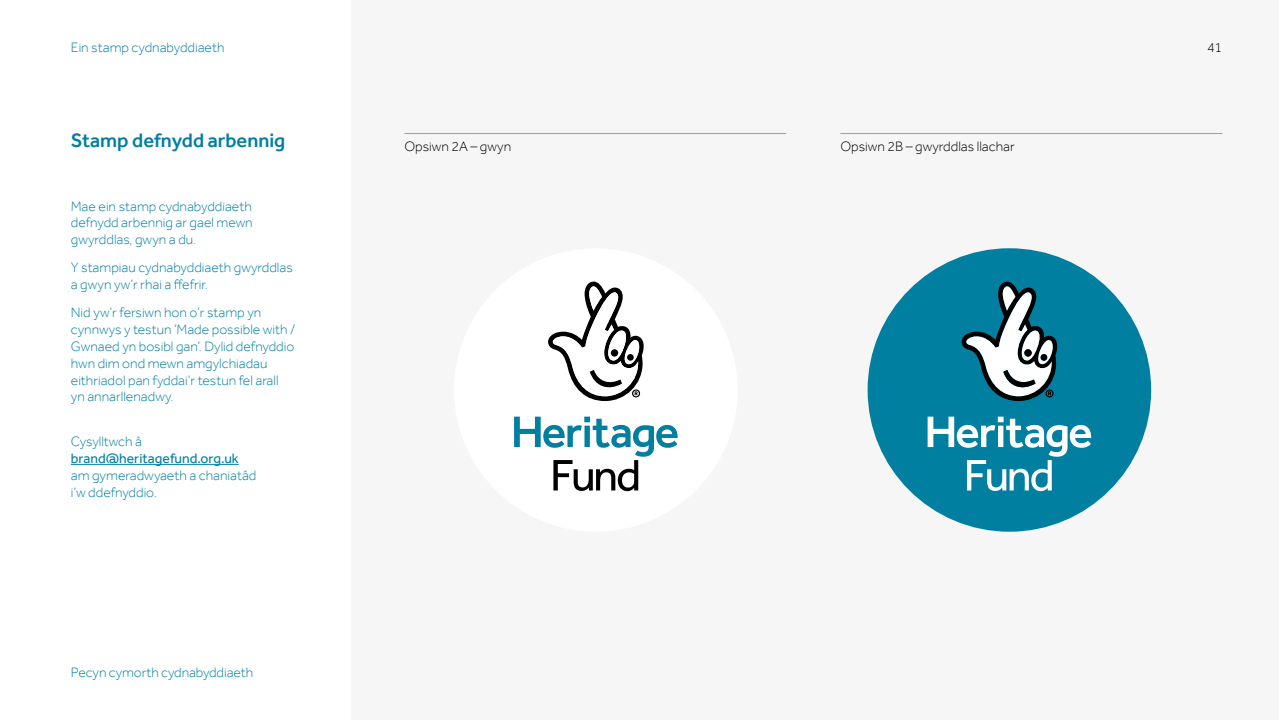
<style>
.page{position:relative;width:1279px;height:720px;background:#fff}
.page>*{position:absolute;margin:0;border:0;box-sizing:border-box;transform-origin:0 0}
.t1{font:500 20px "Effra";color:#007fa1}
.t2{font:300 14px/16.8px "Effra";color:#007fa1}
.t3{font:300 14px "Effra";color:#000}
.t4{font:14px "Effra";color:#007fa1}
</style>
<div class="page">
<div style="left:0;top:0;width:1278px;height:720px;background:#f6f6f6"></div>
<div style="left:0;top:0;width:350px;height:720px;background:#fff"></div>
<hr style="left:404px;top:133px;width:382px;height:1px;background:#989fa5">
<hr style="left:840px;top:133px;width:382px;height:1px;background:#989fa5">
<hr style="left:71px;top:464px;width:168px;height:1px;background:#007fa1">
<div style="left:454px;top:248px;width:283px;height:284px;background:#fff;border-radius:50%"></div>
<svg style="left:548px;top:282px;width:96px;height:119px"></svg>
<svg style="left:514px;top:417px;width:163px;height:74px"></svg>
<div style="left:867px;top:248px;width:284px;height:284px;background:#007fa1;border-radius:50%"></div>
<svg style="left:961px;top:282px;width:97px;height:119px"></svg>
<svg style="left:927px;top:417px;width:164px;height:74px"></svg>
<p class="t2" style="left:71px;top:39px;width:155px">Ein stamp cydnabyddiaeth</p>
<h1 class="t1" style="left:71px;top:128px;width:216px">Stamp defnydd arbennig</h1>
<p class="t2" style="left:71px;top:197px;width:183px;text-align:justify">Mae ein stamp cydnabyddiaeth defnydd arbennig ar gael mewn gwyrddlas, gwyn a du.</p>
<p class="t2" style="left:71px;top:259px;width:223px">Y stampiau cydnabyddiaeth gwyrddlas a gwyn yw’r rhai a ffefrir.</p>
<p class="t2" style="left:71px;top:304px;width:226px">Nid yw’r fersiwn hon o’r stamp yn cynnwys y testun ’Made possible with / Gwnaed yn bosibl gan’. Dylid defnyddio hwn dim ond mewn amgylchiadau eithriadol pan fyddai’r testun fel arall yn annarllenadwy.</p>
<p class="t2" style="left:71px;top:433px;width:73px">Cysylltwch â</p>
<p class="t4" style="left:71px;top:450px;width:169px">brand@heritagefund.org.uk</p>
<p class="t2" style="left:71px;top:467px;width:187px">am gymeradwyaeth a chaniatâd i’w ddefnyddio.</p>
<p class="t2" style="left:71px;top:664px;width:184px">Pecyn cymorth cydnabyddiaeth</p>
<p class="t3" style="left:404px;top:138px;width:108px">Opsiwn 2A – gwyn</p>
<p class="t3" style="left:840px;top:138px;width:176px">Opsiwn 2B – gwyrddlas llachar</p>
<p class="t3" style="left:1206px;top:39px;width:17px">41</p>
</div>
